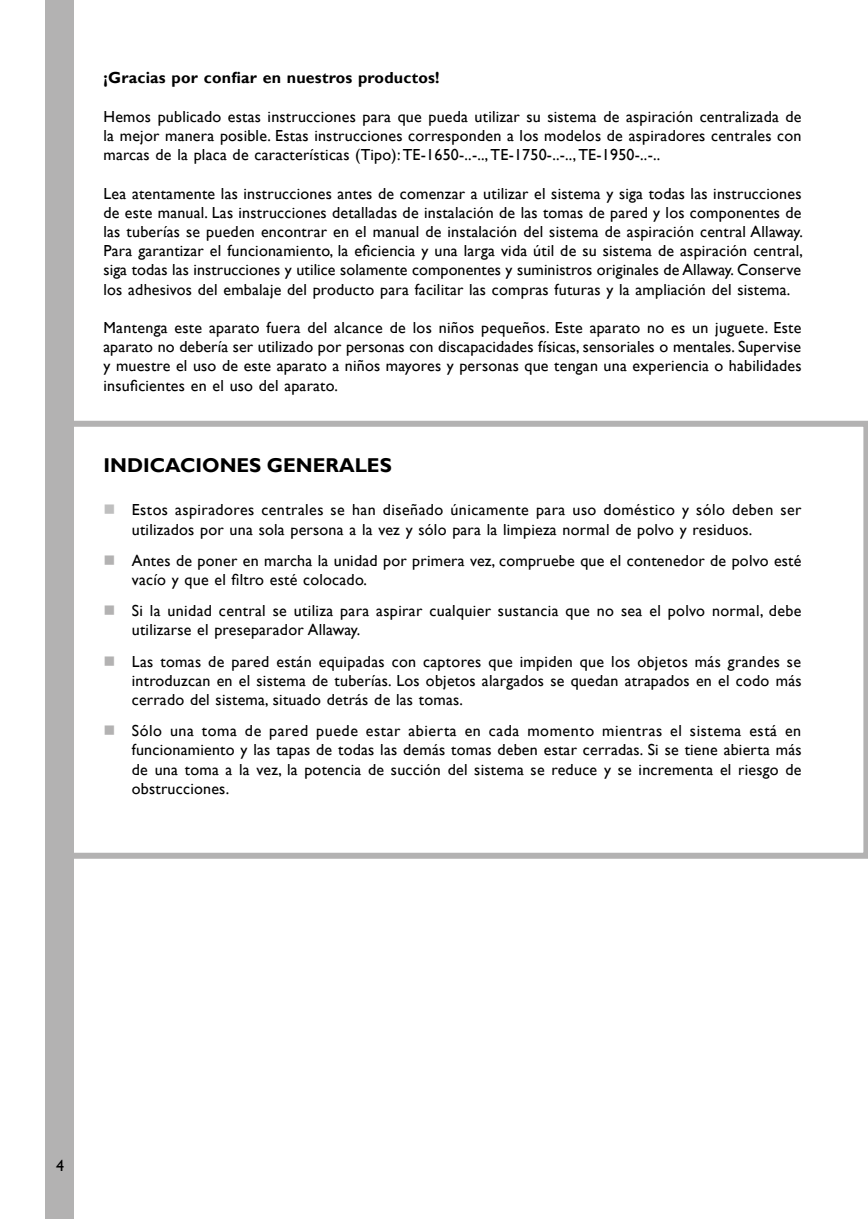
<style>
.page{position:relative;width:868px;height:1219px;background:#fff}
.page>*{position:absolute;margin:0;border:0;box-sizing:border-box;transform-origin:0 0}
.t1{font:700 20px "Gill Sans";color:#000}
.t2{font:16px/19.2px "Gill Sans";letter-spacing:.015em;color:#000;text-align:justify}
.t3{font:700 16px "Gill Sans";letter-spacing:.015em;color:#000}
.s1{color:#bfbfbf}
.s2{color:#b3b2b2}
</style>
<div class="page">
<div style="left:45px;top:0;width:29px;height:1219px;background:#b3b2b2"></div>
<svg style="left:74px;top:421px;width:793px;height:438px"></svg>
<p class="t3" style="left:103px;top:68px;width:337px">¡Gracias por confiar en nuestros productos!</p>
<p class="t2" style="left:103px;top:107px;width:699px">Hemos publicado estas instrucciones para que pueda utilizar su sistema de aspiración centralizada de la mejor manera posible. Estas instrucciones corresponden a los modelos de aspiradores centrales con marcas de la placa de características (Tipo): TE-1650-..-.., TE-1750-..-.., TE-1950-..-..</p>
<p class="t2" style="left:103px;top:184px;width:701px;text-align:left">Lea atentamente las instrucciones antes de comenzar a utilizar el sistema y siga todas las instrucciones de este manual. Las instrucciones detalladas de instalación de las tomas de pared y los componentes de las tuberías se pueden encontrar en el manual de instalación del sistema de aspiración central Allaway.<br>Para garantizar el funcionamiento, la eficiencia y una larga vida útil de su sistema de aspiración central, siga todas las instrucciones y utilice solamente componentes y suministros originales de Allaway. Conserve los adhesivos del embalaje del producto para facilitar las compras futuras y la ampliación del sistema.</p>
<p class="t2" style="left:103px;top:318px;width:699px">Mantenga este aparato fuera del alcance de los niños pequeños. Este aparato no es un juguete. Este aparato no debería ser utilizado por personas con discapacidades físicas, sensoriales o mentales. Supervise y muestre el uso de este aparato a niños mayores y personas que tengan una experiencia o habilidades insuficientes en el uso del aparato.</p>
<p class="t1" style="left:103px;top:453px;width:290px">INDICACIONES GENERALES</p>
<p class="t2" style="left:132px;top:501px;width:671px;text-indent:-28px"><span class="s1">■</span> Estos aspiradores centrales se han diseñado únicamente para uso doméstico y sólo deben ser utilizados por una sola persona a la vez y sólo para la limpieza normal de polvo y residuos.</p>
<p class="t2" style="left:132px;top:551px;width:671px;text-indent:-28px"><span class="s2">■</span> Antes de poner en marcha la unidad por primera vez, compruebe que el contenedor de polvo esté vacío y que el filtro esté colocado.</p>
<p class="t2" style="left:132px;top:601px;width:671px;text-indent:-28px"><span class="s2">■</span> Si la unidad central se utiliza para aspirar cualquier sustancia que no sea el polvo normal, debe utilizarse el preseparador Allaway.</p>
<p class="t2" style="left:132px;top:652px;width:671px;text-indent:-28px"><span class="s2">■</span> Las tomas de pared están equipadas con captores que impiden que los objetos más grandes se introduzcan en el sistema de tuberías. Los objetos alargados se quedan atrapados en el codo más cerrado del sistema, situado detrás de las tomas.</p>
<p class="t2" style="left:132px;top:721px;width:671px;text-indent:-28px"><span class="s2">■</span> Sólo una toma de pared puede estar abierta en cada momento mientras el sistema está en funcionamiento y las tapas de todas las demás tomas deben estar cerradas. Si se tiene abierta más de una toma a la vez, la potencia de succión del sistema se reduce y se incrementa el riesgo de obstrucciones.</p>
<p class="t2" style="left:56px;top:1156px;width:9px">4</p>
</div>
